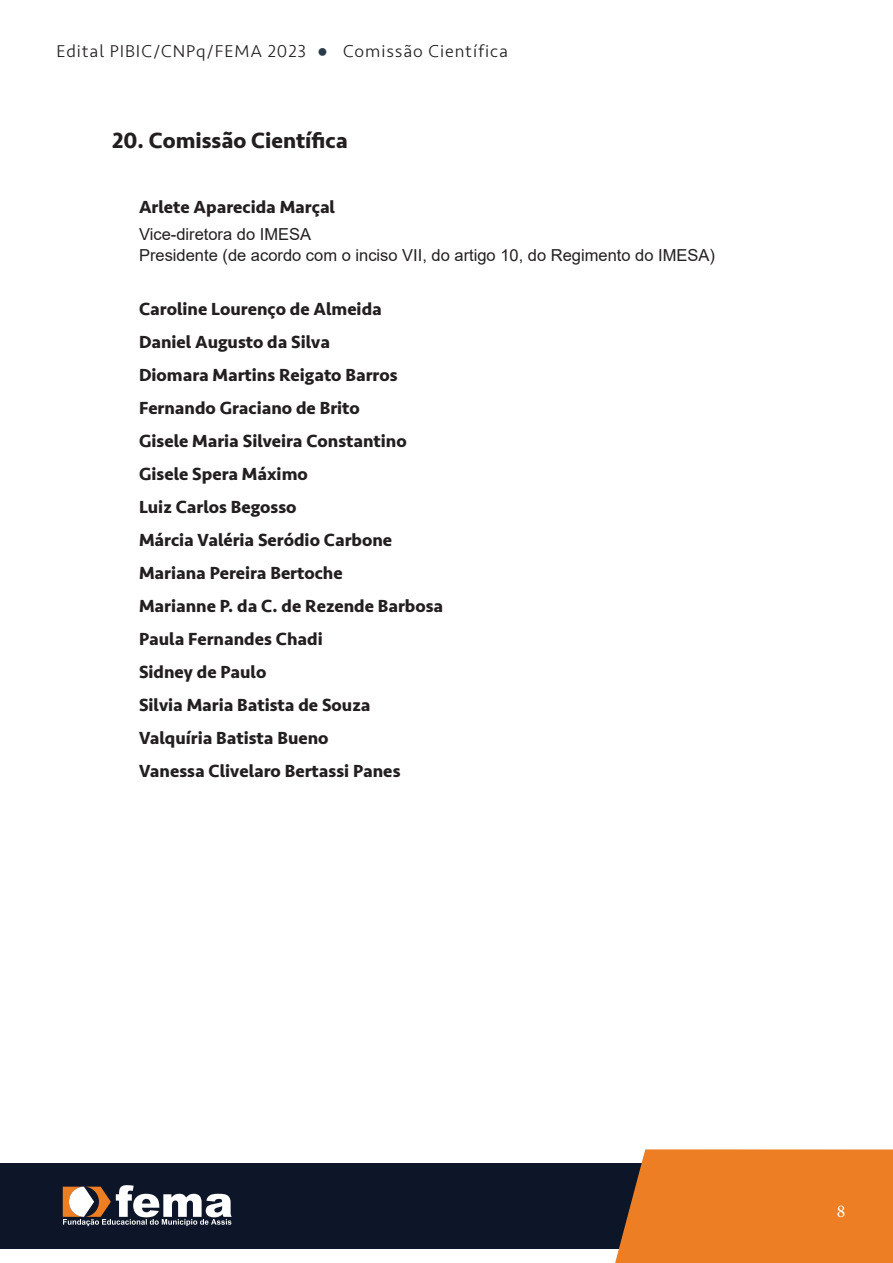
<style>
.page{position:relative;width:893px;height:1263px;background:#fff}
.page>*{position:absolute;margin:0;border:0;box-sizing:border-box;transform-origin:0 0}
.t1{font:700 22.5px "Seravek";color:#231f20}
.t2{font:700 18px/33px "Seravek";color:#231f20}
.t3{font:300 18px "Seravek";letter-spacing:.05em;color:#231f20}
.t4{font:18px "Minion Pro";color:#fff}
.t5{font:16.5px/21px "Arial";color:#231f20}
.s1{font-family:"Arial Narrow";font-weight:400;color:#293c4c}
</style>
<div class="page">
<div style="left:0;top:1163px;width:680px;height:85px;background:#0d1529"></div>
<div style="left:615px;top:1149px;width:278px;height:114px;background:#ed7e23"></div>
<svg style="left:63px;top:1185px;width:169px;height:41px"></svg>
<p class="t3" style="left:56px;top:41px;width:453px">Edital PIBIC/CNPq/FEMA 2023 <span class="s1">●</span> Comissão Científica</p>
<p class="t1" style="left:112px;top:123px;width:237px">20. Comissão Científica</p>
<p class="t2" style="left:139px;top:190px;width:198px">Arlete Aparecida Marçal</p>
<p class="t5" style="left:139px;top:223px;width:577px">Vice-diretora do IMESA<br>Presidente (de acordo com o inciso VII, do artigo 10, do Regimento do IMESA)</p>
<p class="t2" style="left:139px;top:292px;width:306px">Caroline Lourenço de Almeida<br>Daniel Augusto da Silva<br>Diomara Martins Reigato Barros<br>Fernando Graciano de Brito<br>Gisele Maria Silveira Constantino<br>Gisele Spera Máximo<br>Luiz Carlos Begosso<br>Márcia Valéria Seródio Carbone<br>Mariana Pereira Bertoche<br>Marianne P. da C. de Rezende Barbosa<br>Paula Fernandes Chadi<br>Sidney de Paulo<br>Silvia Maria Batista de Souza<br>Valquíria Batista Bueno<br>Vanessa Clivelaro Bertassi Panes</p>
<p class="t4" style="left:837px;top:1199px;width:10px">8</p>
</div>
